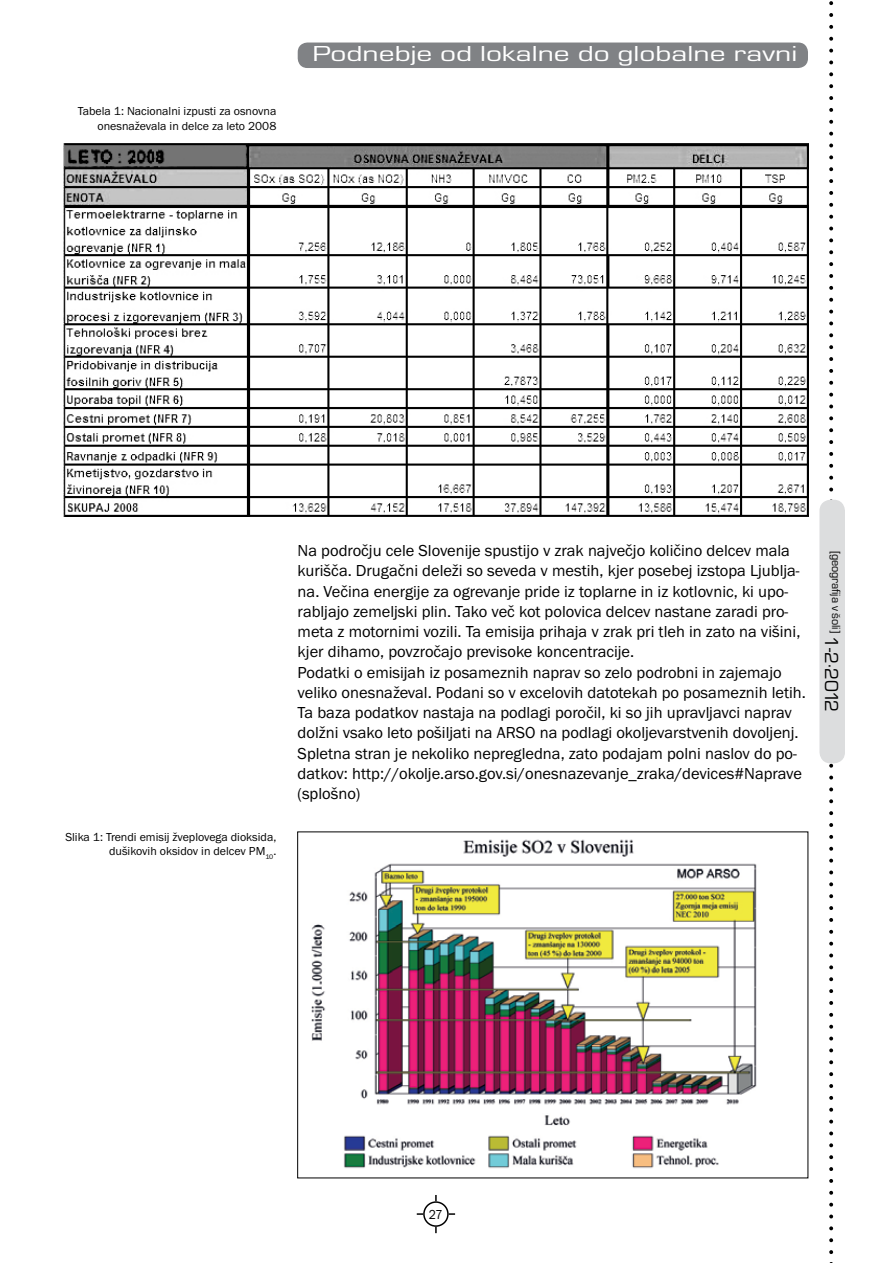
<style>
.page{position:relative;width:893px;height:1263px;background:#fff}
.page>*{position:absolute;margin:0;border:0;box-sizing:border-box;transform-origin:0 0}
.t1{font:22.5px "Eurostile TEE";color:#fff;scale:1.4 1}
.t2{font:16.5px/20.2px "Franklin Got Itc TEE";color:#000}
.t3{font:13.5px "Franklin Got Itc TEE";color:#000;scale:.9 1}
.t4{font:12.3px "Eurostile TEE";letter-spacing:-.01em;color:#000}
.t5{font:12px/14.4px "Franklin Got Itc TEE";color:#000;text-align:right}
.s1{font-size:19.5px}
</style>
<div class="page">
<svg style="left:829px;top:1px;width:4px;height:499px"></svg>
<svg style="left:829px;top:763px;width:4px;height:500px"></svg>
<div style="left:820px;top:500px;width:24px;height:263px;background:#dcddde;border-radius:10px"></div>
<div style="left:819px;top:500px;width:26px;height:263px;border:2px solid #dcddde;border-radius:10px"></div>
<div style="left:423px;top:1201px;width:26px;height:26px;border:2px solid #000;border-radius:50%"></div>
<svg style="left:417px;top:1213px;width:6px;height:2px"></svg>
<svg style="left:449px;top:1213px;width:6px;height:2px"></svg>
<svg style="left:435px;top:1227px;width:2px;height:6px"></svg>
<svg style="left:435px;top:1195px;width:2px;height:6px"></svg>
<img style="left:63px;top:144px;width:745px;height:372px">
<img style="left:311px;top:839px;width:446px;height:330px">
<div style="left:298px;top:43px;width:509px;height:24px;background:#808285;border-radius:9px"></div>
<div style="left:298px;top:43px;width:510px;height:25px;border:2px solid #808285;border-radius:9px"></div>
<p class="t5" style="left:78px;top:104px;width:200px">Tabela 1: Nacionalni izpusti za osnovna onesnaževala in delce za leto 2008</p>
<h1 class="t1" style="left:312px;top:41px;width:348px">Podnebje od lokalne do globalne ravni</h1>
<p class="t5" style="left:65px;top:830px;width:213px">Slika 1: Trendi emisij žveplovega dioksida, dušikovih oksidov in delcev PM<sub>10</sub>.</p>
<p class="t2" style="left:298px;top:541px;width:510px">Na področju cele Slovenije spustijo v zrak največjo količino delcev mala kurišča. Drugačni deleži so seveda v mestih, kjer posebej izstopa Ljublja&shy;na. Večina energije za ogrevanje pride iz toplarne in iz kotlovnic, ki upo&shy;rabljajo zemeljski plin. Tako več kot polovica delcev nastane zaradi pro&shy;meta z motornimi vozili. Ta emisija prihaja v zrak pri tleh in zato na višini, kjer dihamo, povzročajo previsoke koncentracije.<br>Podatki o emisijah iz posameznih naprav so zelo podrobni in zajemajo veliko onesnaževal. Podani so v excelovih datotekah po posameznih letih.<br>Ta baza podatkov nastaja na podlagi poročil, ki so jih upravljavci naprav dolžni vsako leto pošiljati na ARSO na podlagi okoljevarstvenih dovoljenj.<br>Spletna stran je nekoliko nepregledna, zato podajam polni naslov do po&shy;datkov: http://okolje.arso.gov.si/onesnazevanje_zraka/devices#Naprave (splošno)</p>
<p class="t4" style="left:843px;top:550px;width:163px;rotate:90deg">[geografija v šoli] <span class="s1">1-2·2012</span></p>
<p class="t3" style="left:429px;top:1207px;width:17px">27</p>
</div>
